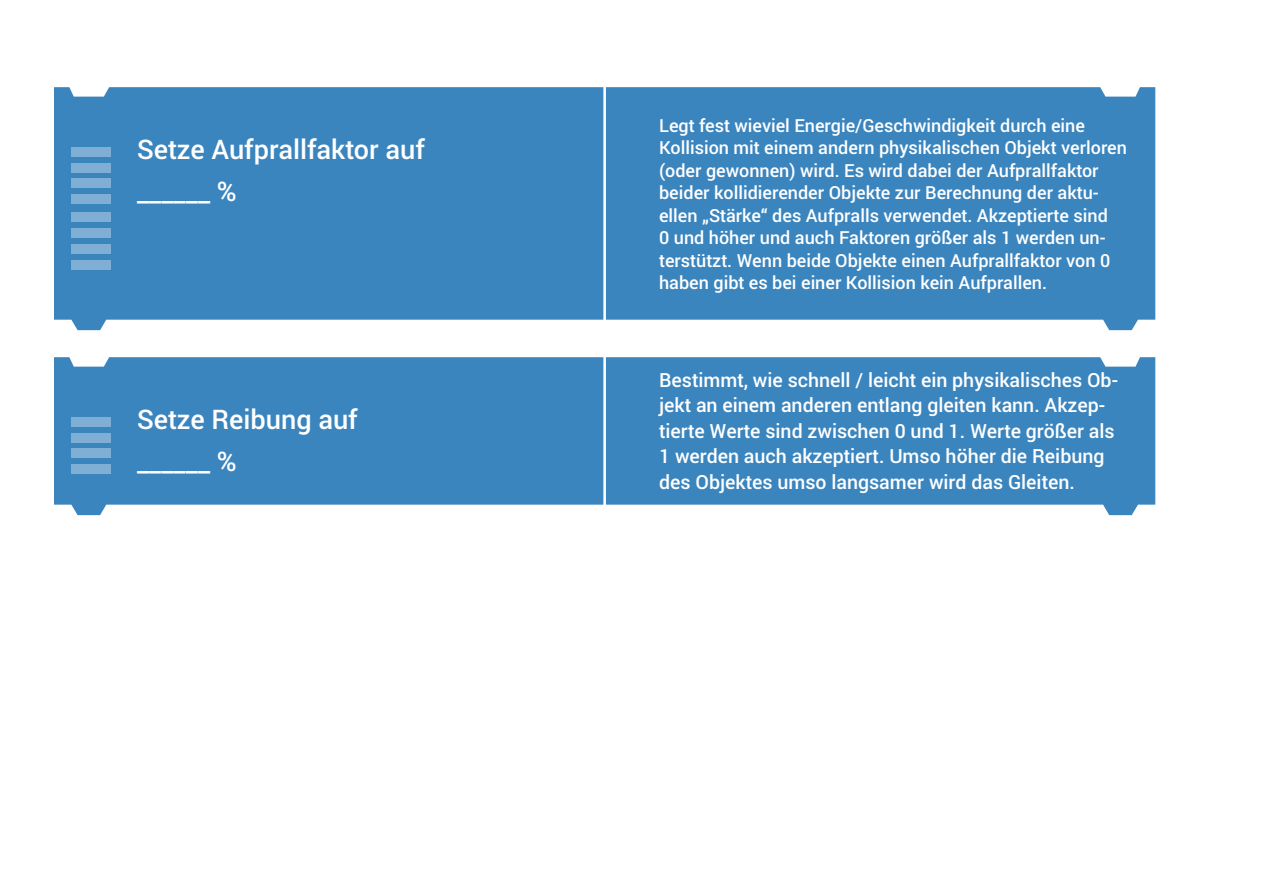
<style>
.page{position:relative;width:1263px;height:893px;background:#fff}
.page>*{position:absolute;margin:0;border:0;box-sizing:border-box;transform-origin:0 0}
.t1{font:500 27px/42px "Roboto";color:#fff}
.t2{font:500 19.5px/25.5px "Roboto";color:#fff}
.t3{font:500 18px/22.5px "Roboto";color:#fff}
</style>
<div class="page">
<div style="left:606px;top:87px;width:549px;height:243px;background:#3b85bf"></div>
<svg style="left:606px;top:357px;width:549px;height:158px;background:#488dc3"></svg>
<div style="left:54px;top:87px;width:549px;height:243px;background:#3b85bf"></div>
<svg style="left:54px;top:357px;width:549px;height:158px;background:#488dc3"></svg>
<div style="left:71px;top:179px;width:40px;height:9px;background:#7fafd5"></div>
<div style="left:71px;top:244px;width:40px;height:10px;background:#7fafd5"></div>
<div style="left:71px;top:449px;width:40px;height:9px;background:#7fafd5"></div>
<div style="left:71px;top:147px;width:40px;height:9px;background:#7fafd5"></div>
<div style="left:71px;top:213px;width:40px;height:9px;background:#7fafd5"></div>
<div style="left:71px;top:417px;width:40px;height:9px;background:#7fafd5"></div>
<div style="left:71px;top:195px;width:40px;height:9px;background:#7fafd5"></div>
<div style="left:71px;top:260px;width:40px;height:10px;background:#7fafd5"></div>
<div style="left:71px;top:465px;width:40px;height:9px;background:#7fafd5"></div>
<div style="left:71px;top:163px;width:40px;height:9px;background:#7fafd5"></div>
<div style="left:71px;top:228px;width:40px;height:10px;background:#7fafd5"></div>
<div style="left:71px;top:433px;width:40px;height:9px;background:#7fafd5"></div>
<h1 class="t1" style="left:137px;top:127px;width:289px">Setze Aufprallfaktor auf ______ %</h1>
<h1 class="t1" style="left:137px;top:397px;width:222px">Setze Reibung auf ______ %</h1>
<p class="t3" style="left:659px;top:113px;width:469px">Legt fest wieviel Energie/Geschwindigkeit durch eine Kollision mit einem andern physikalischen Objekt verloren (oder gewonnen) wird. Es wird dabei der Aufprallfaktor beider kollidierender Objekte zur Berechnung der aktu&shy;ellen „Stärke“ des Aufpralls verwendet. Akzeptierte sind<br>0 und höher und auch Faktoren größer als 1 werden un&shy;terstützt. Wenn beide Objekte einen Aufprallfaktor von 0 haben gibt es bei einer Kollision kein Aufprallen.</p>
<p class="t2" style="left:659px;top:366px;width:460px">Bestimmt, wie schnell / leicht ein physikalisches Ob&shy;jekt an einem anderen entlang gleiten kann. Akzep&shy;tierte Werte sind zwischen 0 und 1. Werte größer als 1 werden auch akzeptiert. Umso höher die Reibung des Objektes umso langsamer wird das Gleiten.</p>
</div>
